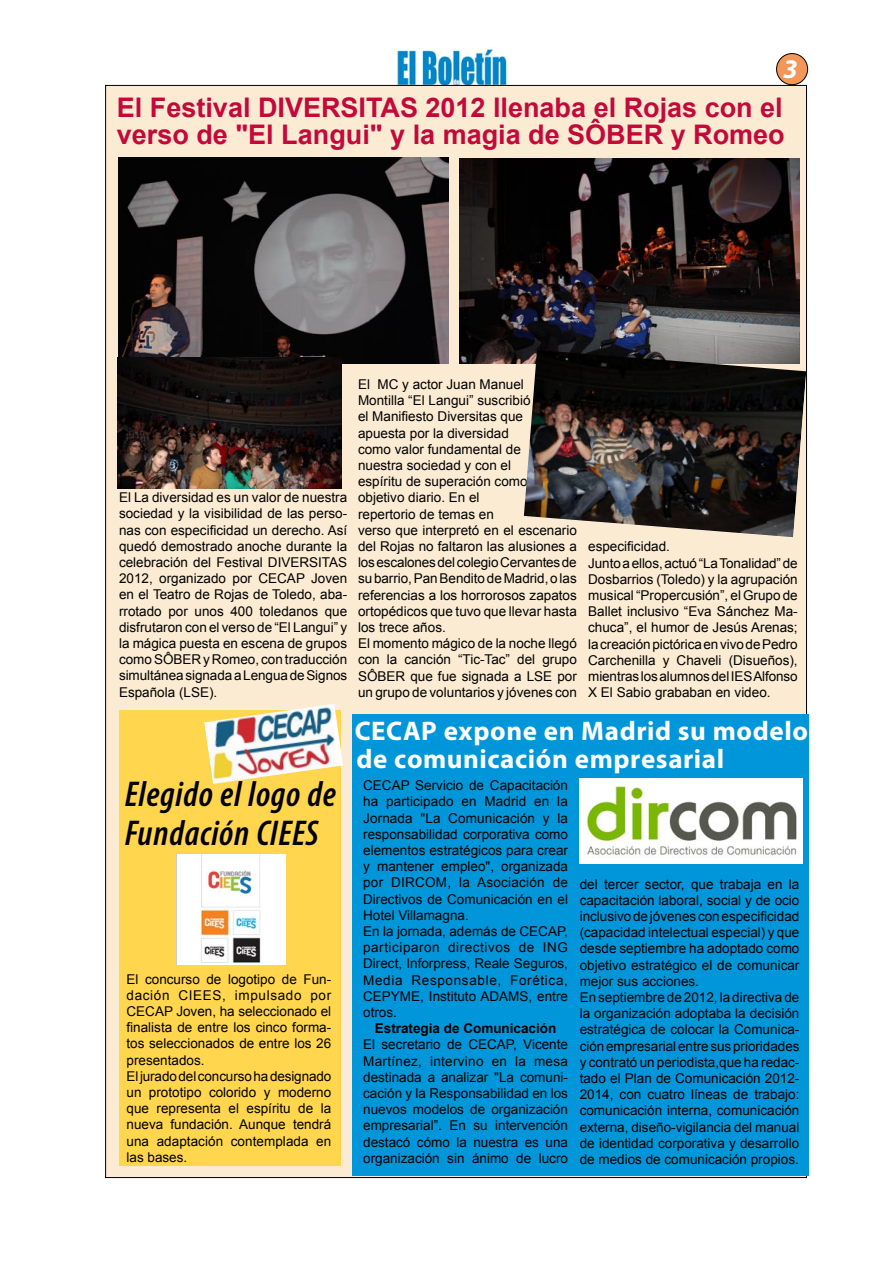
<style>
.page{position:relative;width:893px;height:1263px;background:#fff}
.page>*{position:absolute;margin:0;border:0;box-sizing:border-box;transform-origin:0 0}
.t1{font:italic 600 condensed 36px/39px "Myriad Pro";letter-spacing:.02em;color:#000}
.t2{font:700 27px/27px "Arial";color:#c3093a}
.t3{font:700 27px "Myriad Pro";letter-spacing:.02em;color:#fff}
.t4{font:italic 700 27px "Myriad Pro";color:#fff}
.t5{font:13.5px/16.2px "Arial";color:#000}
.t6{font:700 13.5px "Arial";color:#000}
</style>
<div class="page">
<div style="left:777px;top:54px;width:31px;height:31px;background:#f29758;border-radius:50%"></div>
<div style="left:776px;top:53px;width:32px;height:32px;border:1px solid #000;border-radius:50%"></div>
<img style="left:396px;top:48px;width:112px;height:37px">
<div style="left:106px;top:85px;width:700px;height:1092px;background:#fbebd3"></div>
<div style="left:119px;top:710px;width:221px;height:455px;background:#ffd64e"></div>
<div style="left:353px;top:714px;width:456px;height:462px;background:#0096d9"></div>
<img style="left:204px;top:704px;width:139px;height:80px">
<img style="left:176px;top:854px;width:110px;height:111px">
<img style="left:118px;top:157px;width:331px;height:207px">
<img style="left:459px;top:159px;width:340px;height:205px">
<img style="left:118px;top:358px;width:224px;height:130px">
<img style="left:524px;top:350px;width:282px;height:187px">
<img style="left:579px;top:779px;width:224px;height:84px">
<h2 class="t4" style="left:783px;top:51px;width:16px">3</h2>
<h2 class="t2" style="left:117px;top:95px;width:669px">El Festival DIVERSITAS 2012 llenaba el Rojas con el verso de "El Langui" y la magia de SÔBER y Romeo</h2>
<p class="t5" style="left:119px;top:490px;width:230px;text-align:justify">El La diversidad es un valor de nuestra sociedad y la visibilidad de las perso&shy;nas con especificidad un derecho. Así quedó demostrado anoche durante la celebración del Festival DIVERSITAS 2012, organizado por CECAP Joven en el Teatro de Rojas de Toledo, aba&shy;rrotado por unos 400 toledanos que disfrutaron con el verso de “El Langui” y la mágica puesta en escena de grupos como SÔBER y Romeo, con traducción simultánea signada a Lengua de Signos Española (LSE).</p>
<h1 class="t1" style="left:125px;top:774px;width:213px">Elegido el logo de<br>Fundación CIEES</h1>
<p class="t5" style="left:126px;top:971px;width:206px">El concurso de logotipo de Fun&shy;dación CIEES, impulsado por<br>CECAP Joven, ha seleccionado el finalista de entre los cinco forma&shy;tos seleccionados de entre los 26 presentados.<br>El jurado del concurso ha designado un prototipo colorido y moderno que representa el espíritu de la nueva fundación. Aunque tendrá una adaptación contemplada en las bases.</p>
<p class="t5" style="left:358px;top:376px;width:220px">El MC y actor Juan Manuel<br>Montilla “El Langui” suscribió<br>el Manifiesto Diversitas que<br>apuesta por la diversidad<br>como valor fundamental de<br>nuestra sociedad y con el<br>espíritu de superación como objetivo diario. En el<br>repertorio de temas en<br>verso que interpretó en el escenario del Rojas no faltaron las alusiones a los escalones del colegio Cervantes de su barrio, Pan Bendito de Madrid, o las referencias a los horrorosos zapatos ortopédicos que tuvo que llevar hasta los trece años.<br>El momento mágico de la noche llegó con la canción “Tic-Tac” del grupo<br>SÔBER que fue signada a LSE por un grupo de voluntarios y jóvenes con</p>
<p class="t5" style="left:588px;top:539px;width:211px">especificidad.<br>Junto a ellos, actuó “La Tonalidad” de Dosbarrios (Toledo) y la agrupación musical “Propercusión”, el Grupo de Ballet inclusivo “Eva Sánchez Ma&shy;chuca”, el humor de Jesús Arenas; la creación pictórica en vivo de Pedro Carchenilla y Chaveli (Disueños), mientras los alumnos del IES Alfonso X El Sabio grababan en video.</p>
<h2 class="t3" style="left:355px;top:713px;width:455px">CECAP expone en Madrid su modelo</h2>
<p class="t5" style="left:363px;top:777px;width:206px">CECAP Servicio de Capacitación ha participado en Madrid en la<br>Jornada "La Comunicación y la responsabilidad corporativa como elementos estratégicos para crear y mantener empleo", organizada por DIRCOM, la Asociación de<br>Directivos de Comunicación en el<br>Hotel Villamagna.<br>En la jornada, además de CECAP, participaron directivos de ING<br>Direct, Inforpress, Reale Seguros,<br>Media Responsable, Forética,<br>CEPYME, Instituto ADAMS, entre otros.</p>
<p class="t6" style="left:375px;top:1019px;width:183px">Estrategia de Comunicación</p>
<p class="t5" style="left:363px;top:1037px;width:206px;text-align:justify">El secretario de CECAP, Vicente Martínez, intervino en la mesa destinada a analizar "La comuni&shy;cación y la Responsabilidad en los nuevos modelos de organización empresarial”. En su intervención destacó cómo la nuestra es una organización sin ánimo de lucro</p>
<h2 class="t3" style="left:357px;top:742px;width:369px">de comunicación empresarial</h2>
<p class="t5" style="left:588px;top:871px;width:208px">los demás.<br>La Clínica Veterinaria Zarpazoo, fundada en 2004, cuenta hoy con cuatro veterinarios y una ATV.</p>
<p class="t5" style="left:580px;top:876px;width:221px">del tercer sector, que trabaja en la capacitación laboral, social y de ocio inclusivo de jóvenes con especificidad (capacidad intelectual especial) y que desde septiembre ha adoptado como objetivo estratégico el de comunicar mejor sus acciones.<br>En septiembre de 2012, la directiva de la organización adoptaba la decisión estratégica de colocar la Comunica&shy;ción empresarial entre sus prioridades y contrató un periodista,que ha redac&shy;tado el Plan de Comunicación 2012- 2014, con cuatro líneas de trabajo: comunicación interna, comunicación externa, diseño-vigilancia del manual de identidad corporativa y desarrollo de medios de comunicación propios.</p>
</div>
